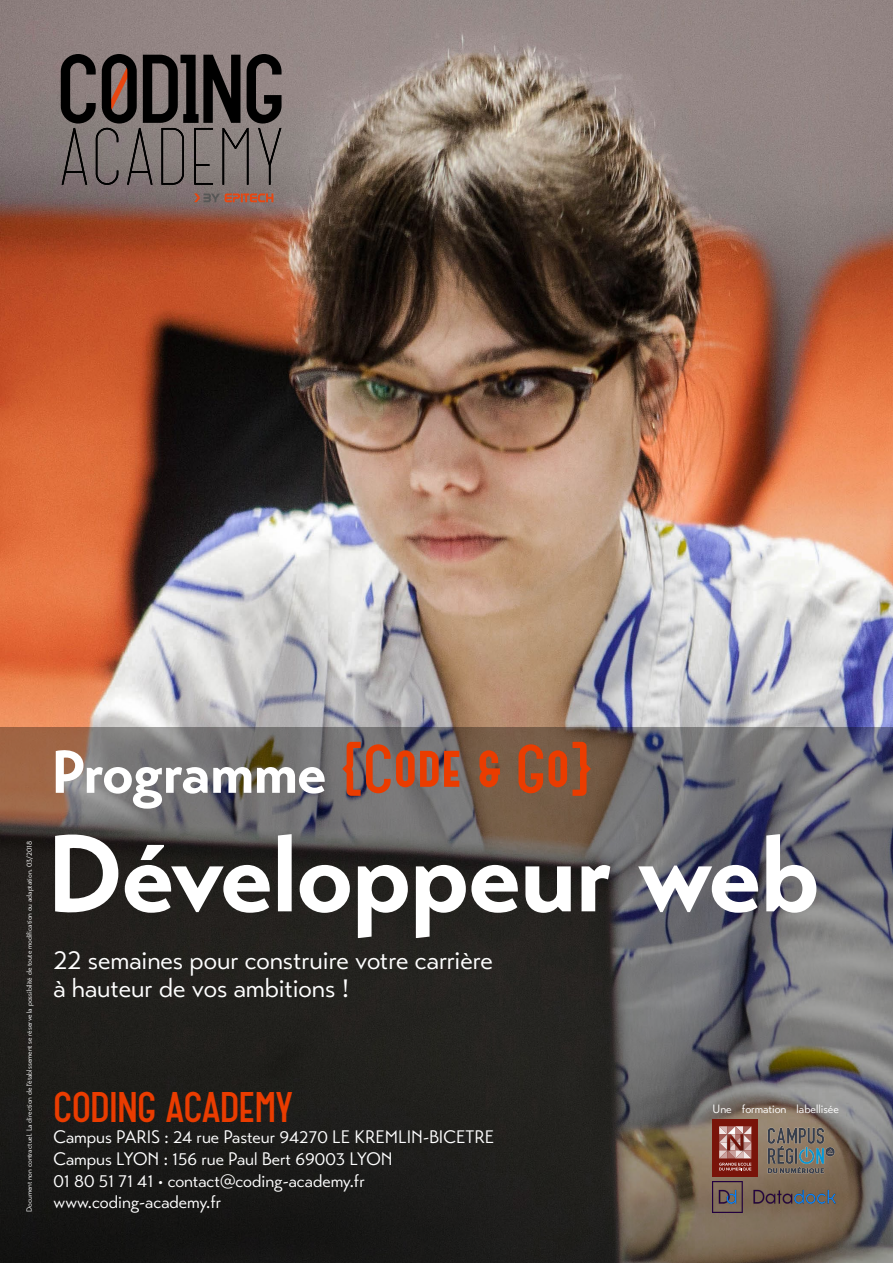
<style>
.page{position:relative;width:893px;height:1263px;background:#fff}
.page>*{position:absolute;margin:0;border:0;box-sizing:border-box;transform-origin:0 0}
.t1{font:700 108px "Transat";color:#fff}
.t2{font:700 60px "Transat";letter-spacing:-.005em;color:#fff}
.t3{font:900 37.5px "Catorze 27 Style 1";color:#ea3c00}
.t4{font:27px/28.5px "Transat Standard";color:#fff}
.t5{font:18px/21.6px "Transat Standard";color:#fff}
.t6{font:12px "Transat Standard";color:#fff}
.t7{font:7.5px "Transat Standard";color:#fff}
.s1{font-family:"Catorze 27 Style 1";font-weight:900;color:#ea3c00}
</style>
<div class="page">
<img style="left:0;top:0;width:893px;height:727px">
<svg style="left:0;top:727px;width:893px;height:536px;background:#44403e"></svg>
<img style="left:713px;top:1182px;width:122px;height:30px">
<div style="left:713px;top:1119px;width:45px;height:57px;background:#79140a"></div>
<svg style="left:719px;top:1126px;width:32px;height:44px"></svg>
<img style="left:759px;top:1119px;width:80px;height:63px">
<svg style="left:194px;top:193px;width:79px;height:9px"></svg>
<svg style="left:61px;top:54px;width:221px;height:131px;background:#5e5654"></svg>
<p class="t7" style="left:25px;top:1212px;width:373px;rotate:-90deg">Document non contractuel. La direction de l’établssement se réserve la possibilité de toute modification ou adaptation. 03/2018</p>
<h2 class="t2" style="left:51px;top:735px;width:543px">Programme <span class="s1">{Code &amp; Go}</span></h2>
<h1 class="t1" style="left:47px;top:808px;width:773px">Développeur web</h1>
<h3 class="t4" style="left:53px;top:945px;width:441px">22 semaines pour construire votre carrière à hauteur de vos ambitions !</h3>
<h3 class="t3" style="left:53px;top:1082px;width:241px">CODING ACADEMY</h3>
<p class="t5" style="left:53px;top:1126px;width:442px">Campus PARIS : 24 rue Pasteur 94270 LE KREMLIN-BICETRE Campus LYON : 156 rue Paul Bert 69003 LYON<br>01 80 51 71 41 • contact@coding-academy.fr www.coding-academy.fr</p>
<p class="t6" style="left:713px;top:1102px;width:128px">Une formation labellisée</p>
</div>
